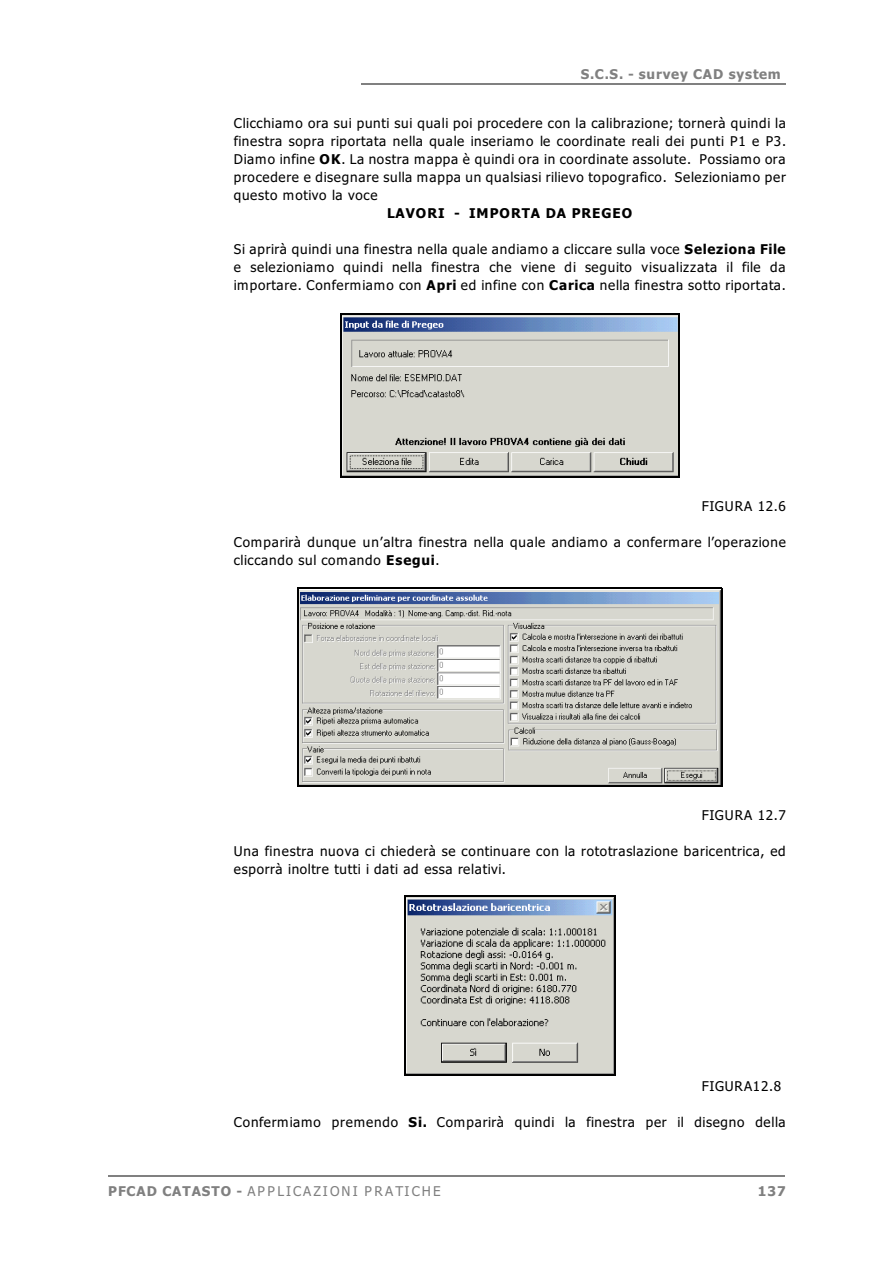
<style>
.page{position:relative;width:894px;height:1263px;background:#fff}
.page>*{position:absolute;margin:0;border:0;box-sizing:border-box;transform-origin:0 0}
.t1{font:13.5px/18px "Tahoma";letter-spacing:.05em;color:#000;text-align:justify}
.t2{font:italic 13.5px "Tahoma";letter-spacing:.165em;color:#808080}
.t3{font:700 13.5px "Tahoma";letter-spacing:.06em;color:#808080}
.t4{font:700 13.5px "Tahoma";letter-spacing:.065em;color:#000}
.s1{font-weight:700}
.s2{font-weight:700;font-style:normal}
</style>
<div class="page">
<hr style="left:361px;top:83px;width:425px;height:1px;background:#808080">
<hr style="left:108px;top:1175px;width:676px;height:1px;background:#808080">
<img style="left:342px;top:316px;width:337px;height:160px">
<hr style="left:340px;top:313px;width:1px;height:164px;background:#000">
<hr style="left:679px;top:313px;width:1px;height:164px;background:#000">
<hr style="left:340px;top:313px;width:340px;height:2px;background:#000">
<hr style="left:340px;top:476px;width:340px;height:1px;background:#000">
<img style="left:299px;top:591px;width:421px;height:194px">
<hr style="left:298px;top:588px;width:1px;height:198px;background:#000">
<hr style="left:721px;top:588px;width:1px;height:198px;background:#000">
<hr style="left:298px;top:588px;width:424px;height:1px;background:#000">
<hr style="left:298px;top:785px;width:424px;height:2px;background:#000">
<img style="left:406px;top:898px;width:208px;height:177px">
<hr style="left:404px;top:895px;width:1px;height:181px;background:#000">
<hr style="left:615px;top:895px;width:1px;height:181px;background:#000">
<hr style="left:404px;top:895px;width:212px;height:1px;background:#000">
<hr style="left:404px;top:1075px;width:212px;height:1px;background:#000">
<p class="t3" style="left:581px;top:69px;width:201px">S.C.S. - survey CAD system</p>
<p class="t1" style="left:234px;top:116px;width:554px">Clicchiamo ora sui punti sui quali poi procedere con la calibrazione; tornerà quindi la finestra sopra riportata nella quale inseriamo le coordinate reali dei punti P1 e P3.<br>Diamo infine <span class="s1">OK</span>. La nostra mappa è quindi ora in coordinate assolute. Possiamo ora procedere e disegnare sulla mappa un qualsiasi rilievo topografico. Selezioniamo per questo motivo la voce</p>
<p class="t4" style="left:387px;top:208px;width:247px">LAVORI - IMPORTA DA PREGEO</p>
<p class="t1" style="left:234px;top:242px;width:554px">Si aprirà quindi una finestra nella quale andiamo a cliccare sulla voce <span class="s1">Seleziona File </span>e selezioniamo quindi nella finestra che viene di seguito visualizzata il file da importare. Confermiamo con <span class="s1">Apri</span> ed infine con <span class="s1">Carica</span> nella finestra sotto riportata.</p>
<p class="t1" style="left:702px;top:498px;width:86px">FIGURA 12.6</p>
<p class="t1" style="left:234px;top:534px;width:553px">Comparirà dunque un’altra finestra nella quale andiamo a confermare l’operazione cliccando sul comando <span class="s1">Esegui</span>.</p>
<p class="t1" style="left:702px;top:807px;width:86px">FIGURA 12.7</p>
<p class="t1" style="left:234px;top:843px;width:553px">Una finestra nuova ci chiederà se continuare con la rototraslazione baricentrica, ed esporrà inoltre tutti i dati ad essa relativi.</p>
<p class="t1" style="left:702px;top:1078px;width:81px">FIGURA12.8</p>
<p class="t1" style="left:234px;top:1114px;width:553px">Confermiamo premendo <span class="s1">Si.</span> Comparirà quindi la finestra per il disegno della</p>
<p class="t2" style="left:108px;top:1186px;width:334px"><span class="s2">PFCAD CATASTO -</span> APPLICAZIONI PRATICHE</p>
<p class="t3" style="left:758px;top:1186px;width:29px">137</p>
</div>
